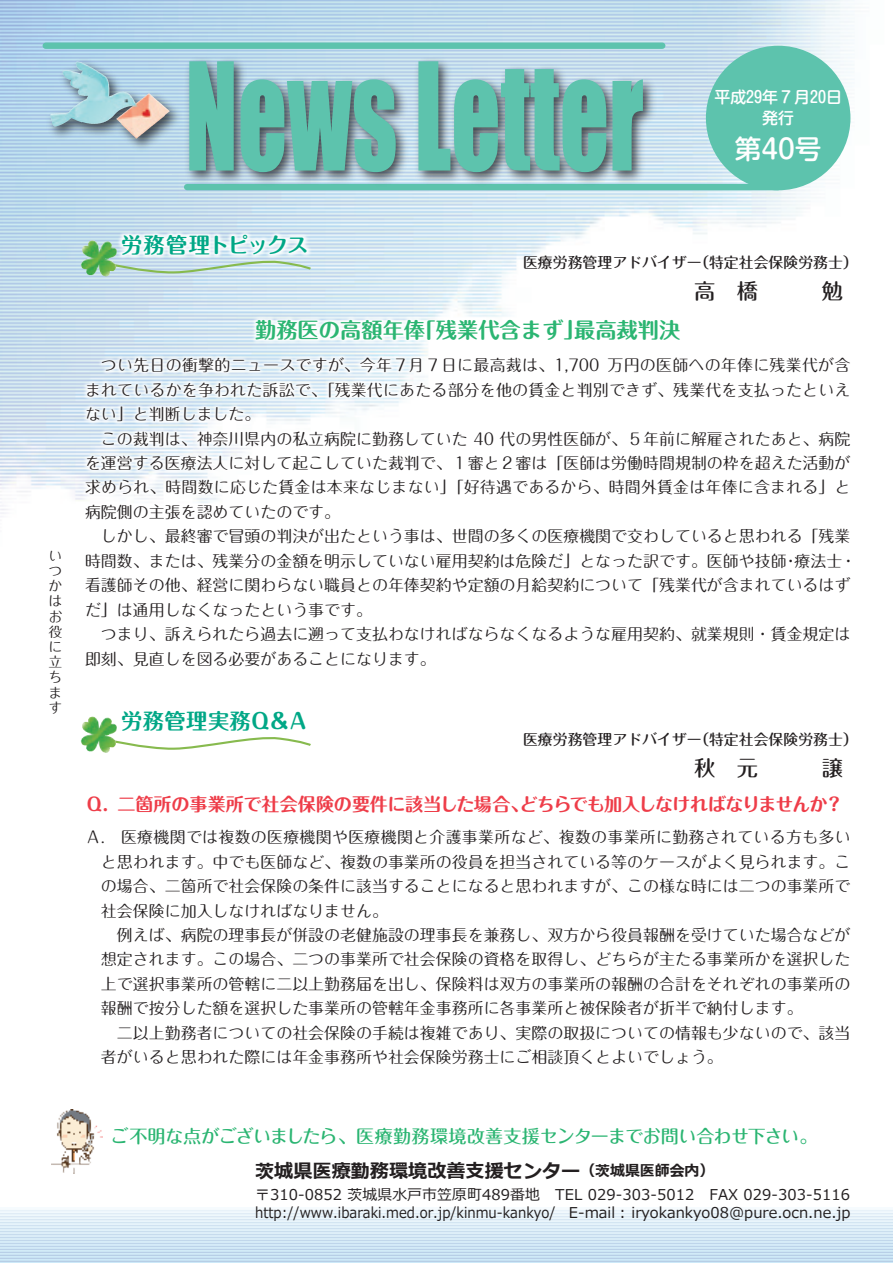
<style>
.page{position:relative;width:893px;height:1263px;background:#fff}
.page>*{position:absolute;margin:0;border:0;box-sizing:border-box;transform-origin:0 0}
.t1{font:138.15px "Impact";color:#5dc3ad;scale:.7 1}
.t2{font:500 26.55px "Shin M Go Pr 6";color:#fff}
.t3{font:700 21.3px "Maru Fo Pro";color:#2bb572}
.t4{font:700 21.3px "Maru Fo Pro";letter-spacing:-.06em;color:#00a786}
.t5{font:700 21.3px "Maru Fo Pro";letter-spacing:.015em;color:#00a786}
.t6{font:700 19.2px "Meiryo";color:#231f20}
.t7{font:700 18px "Maru Fo Pro";letter-spacing:-.025em;color:#ee3d49}
.t8{font:500 18px "Maru Fo Pro";letter-spacing:-.025em;color:#2bb572}
.t9{font:15.9px/24.5px "Maru Fo Pro";color:#231f20}
.t10{font:15.9px "Maru Fo Pro";letter-spacing:.02em;color:#231f20}
.t11{font:500 15.9px/20.2px "Shin M Go Pr 6";color:#fff;text-align:center}
.t12{font:14.85px/18.1px "Meiryo";color:#231f20}
.t13{font:500 14.85px "Maru Fo Pro";color:#231f20}
.t14{font:13.8px/15.1px "Maru Fo Pro";color:#231f20}
.s1{font-size:14.85px}
</style>
<div class="page">
<img style="left:0;top:0;width:855px;height:514px">
<svg style="left:0;top:1211px;width:893px;height:49px;background:#dceef8"></svg>
<hr style="left:0;top:1210px;width:893px;height:1px;background:#b7cee6">
<hr style="left:0;top:1213px;width:893px;height:1px;background:#b7cee6">
<hr style="left:0;top:1216px;width:893px;height:1px;background:#b7cee6">
<hr style="left:0;top:1219px;width:893px;height:1px;background:#b7cee6">
<hr style="left:0;top:1222px;width:893px;height:1px;background:#b7cee6">
<hr style="left:0;top:1225px;width:893px;height:1px;background:#b7cee6">
<hr style="left:0;top:1228px;width:893px;height:1px;background:#b7cee6">
<hr style="left:0;top:1231px;width:893px;height:1px;background:#b7cee6">
<hr style="left:0;top:1234px;width:893px;height:1px;background:#b7cee6">
<hr style="left:0;top:1237px;width:893px;height:1px;background:#b7cee6">
<hr style="left:0;top:1240px;width:893px;height:1px;background:#b7cee6">
<hr style="left:0;top:1243px;width:893px;height:1px;background:#b7cee6">
<hr style="left:0;top:1246px;width:893px;height:1px;background:#b7cee6">
<hr style="left:0;top:1249px;width:893px;height:1px;background:#b7cee6">
<hr style="left:0;top:1252px;width:893px;height:1px;background:#b7cee6">
<hr style="left:0;top:1254px;width:893px;height:2px;background:#b7cee6">
<hr style="left:0;top:1257px;width:893px;height:2px;background:#b7cee6">
<hr style="left:0;top:1260px;width:893px;height:2px;background:#b7cee6">
<hr style="left:0;top:1262px;width:893px;height:1px;background:#b7cee6">
<img style="left:28px;top:300px;width:827px;height:214px">
<img style="left:64px;top:176px;width:301px;height:85px">
<img style="left:31px;top:261px;width:824px;height:137px">
<svg style="left:118px;top:737px;width:193px;height:13px"></svg>
<img style="left:81px;top:716px;width:37px;height:37px">
<div style="left:187px;top:184px;width:591px;height:6px;background:#5dc3ad"></div>
<img style="left:21px;top:34px;width:179px;height:140px">
<img style="left:62px;top:62px;width:21px;height:30px">
<div style="left:706px;top:46px;width:144px;height:144px;background:#5dc3ad;border-radius:50%"></div>
<img style="left:172px;top:38px;width:494px;height:195px">
<img style="left:51px;top:1110px;width:51px;height:64px">
<h1 class="t1" style="left:185px;top:9px;width:656px">News Letter</h1>
<p class="t11" style="left:714px;top:86px;width:129px">平成29年７月20日発行</p>
<h2 class="t2" style="left:735px;top:128px;width:88px">第40号</h2>
<p class="t14" style="left:48px;top:546px;width:15px">いつかはお役に立ちます</p>
<h3 class="t4" style="left:121px;top:227px;width:189px">労務管理トピックス</h3>
<p class="t13" style="left:523px;top:251px;width:336px">医療労務管理アドバイザー（特定社会保険労務士）</p>
<h3 class="t3" style="left:255px;top:313px;width:427px">勤務医の高額年俸「残業代含まず」最高裁判決</h3>
<p class="t9" style="left:85px;top:351px;width:773px">　つい先日の衝撃的ニュースですが、今年７月７日に最高裁は、1,700 万円の医師への年俸に残業代が含まれているかを争われた訴訟で、「残業代にあたる部分を他の賃金と判別できず、残業代を支払ったといえない」と判断しました。<br>　この裁判は、神奈川県内の私立病院に勤務していた 40 代の男性医師が、５年前に解雇されたあと、病院を運営する医療法人に対して起こしていた裁判で、１審と２審は「医師は労働時間規制の枠を超えた活動が求められ、時間数に応じた賃金は本来なじまない」「好待遇であるから、時間外賃金は年俸に含まれる」と病院側の主張を認めていたのです。<br>　しかし、最終審で冒頭の判決が出たという事は、世間の多くの医療機関で交わしていると思われる「残業時間数、または、残業分の金額を明示していない雇用契約は危険だ」となった訳です。医師や技師・療法士・看護師その他、経営に関わらない職員との年俸契約や定額の月給契約について「残業代が含まれているはずだ」は通用しなくなったという事です。<br>　つまり、訴えられたら過去に遡って支払わなければならなくなるような雇用契約、就業規則・賃金規定は即刻、見直しを図る必要があることになります。</p>
<h3 class="t5" style="left:121px;top:704px;width:189px">労務管理実務Ｑ＆Ａ</h3>
<p class="t13" style="left:523px;top:727px;width:336px">医療労務管理アドバイザー（特定社会保険労務士）</p>
<p class="t7" style="left:85px;top:790px;width:760px">Ｑ. 二箇所の事業所で社会保険の要件に該当した場合、どちらでも加入しなければなりませんか？</p>
<p class="t10" style="left:85px;top:824px;width:767px">Ａ. 医療機関では複数の医療機関や医療機関と介護事業所など、複数の事業所に勤務されている方も多い</p>
<p class="t9" style="left:101px;top:847px;width:751px">と思われます。中でも医師など、複数の事業所の役員を担当されている等のケースがよく見られます。こ</p>
<p class="t9" style="left:101px;top:872px;width:751px">の場合、二箇所で社会保険の条件に該当することになると思われますが、この様な時には二つの事業所で</p>
<p class="t9" style="left:101px;top:896px;width:289px">社会保険に加入しなければなりません。</p>
<p class="t9" style="left:85px;top:921px;width:767px">　　例えば、病院の理事長が併設の老健施設の理事長を兼務し、双方から役員報酬を受けていた場合などが</p>
<p class="t9" style="left:101px;top:945px;width:751px">想定されます。この場合、二つの事業所で社会保険の資格を取得し、どちらが主たる事業所かを選択した</p>
<p class="t9" style="left:101px;top:970px;width:751px">上で選択事業所の管轄に二以上勤務届を出し、保険料は双方の事業所の報酬の合計をそれぞれの事業所の</p>
<p class="t9" style="left:101px;top:994px;width:703px">報酬で按分した額を選択した事業所の管轄年金事務所に各事業所と被保険者が折半で納付します。</p>
<p class="t9" style="left:85px;top:1019px;width:767px">　　二以上勤務者についての社会保険の手続は複雑であり、実際の取扱についての情報も少ないので、該当</p>
<p class="t9" style="left:101px;top:1043px;width:623px">者がいると思われた際には年金事務所や社会保険労務士にご相談頂くとよいでしょう。</p>
<p class="t8" style="left:111px;top:1122px;width:709px">ご不明な点がございましたら、医療勤務環境改善支援センターまでお問い合わせ下さい。</p>
<p class="t6" style="left:255px;top:1157px;width:461px">茨城県医療勤務環境改善支援センター<span class="s1">（茨城県医師会内）</span></p>
<p class="t12" style="left:255px;top:1186px;width:597px">〒310-0852 茨城県水戸市笠原町489番地　TEL 029-303-5012　FAX 029-303-5116 http://www.ibaraki.med.or.jp/kinmu-kankyo/　E-mail： iryokankyo08@pure.ocn.ne.jp</p>
</div>
